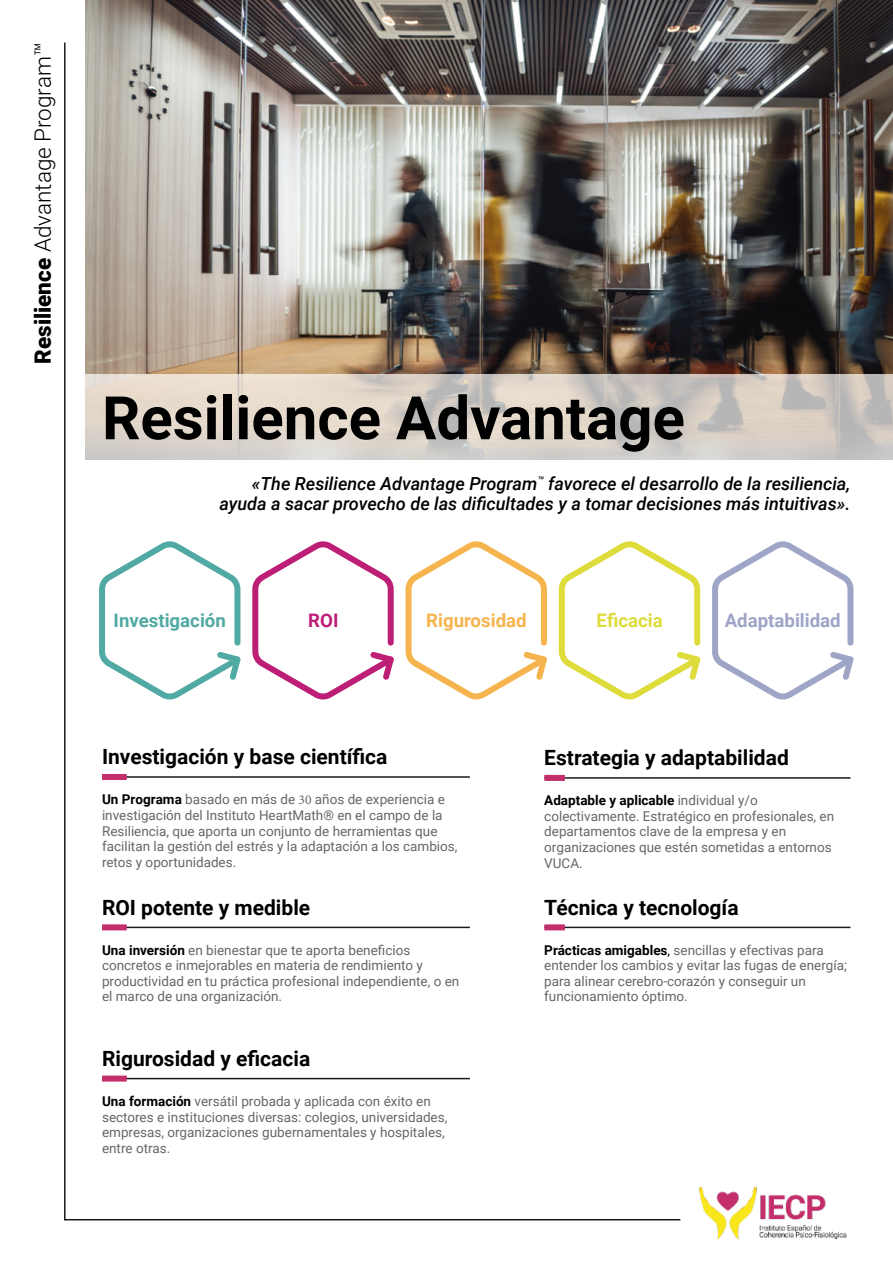
<style>
.page{position:relative;width:893px;height:1263px;background:#fff}
.page>*{position:absolute;margin:0;border:0;box-sizing:border-box;transform-origin:0 0}
.t1{font:700 60px "Roboto";color:#000}
.t2{font:300 22.5px "Roboto";color:#000}
.t3{font:700 21px "Roboto";color:#000}
.t4{font:700 18.6px "Roboto";color:#50a9a3}
.t5{font:700 18.6px "Roboto";color:#9ea5c7}
.t6{font:700 18.6px "Roboto";color:#f6b44e}
.t7{font:700 18.6px "Roboto";color:#dddc3b}
.t8{font:700 18.6px "Roboto";color:#bc1f75}
.t9{font:italic 500 18px/20.7px "Roboto";color:#000;text-align:right}
.t10{font:13.5px/15.6px "Roboto";color:#666}
.s1{font-weight:900}
.s2{font-weight:700;color:#000}
.s3{font-family:"Minion Pro"}
.s4{color:#000}
</style>
<div class="page">
<img style="left:85px;top:0;width:808px;height:374px">
<img style="left:699px;top:1186px;width:148px;height:54px">
<hr style="left:64px;top:43px;width:2px;height:1177px;background:#1a1a18">
<hr style="left:65px;top:1219px;width:615px;height:1px;background:#1a1a18">
<div style="left:85px;top:374px;width:808px;height:85px;background:#fff;opacity:.7"></div>
<hr style="left:102px;top:776px;width:368px;height:2px;background:#1a1a18">
<hr style="left:544px;top:777px;width:306px;height:2px;background:#1a1a18">
<hr style="left:544px;top:927px;width:306px;height:1px;background:#1a1a18">
<hr style="left:102px;top:927px;width:368px;height:1px;background:#1a1a18">
<hr style="left:102px;top:1078px;width:368px;height:1px;background:#1a1a18">
<div style="left:102px;top:774px;width:25px;height:6px;background:#c32e6b"></div>
<div style="left:544px;top:775px;width:21px;height:6px;background:#c32e6b"></div>
<div style="left:544px;top:924px;width:21px;height:6px;background:#c32e6b"></div>
<div style="left:102px;top:924px;width:25px;height:6px;background:#c32e6b"></div>
<div style="left:102px;top:1075px;width:25px;height:6px;background:#c32e6b"></div>
<svg style="left:99px;top:541px;width:755px;height:159px"></svg>
<h2 class="t2" style="left:34px;top:364px;width:323px;rotate:-90deg"><span class="s1">Resilience</span> Advantage Program™</h2>
<h1 class="t1" style="left:102px;top:394px;width:584px">Resilience Advantage</h1>
<h3 class="t9" style="left:219px;top:475px;width:632px">«The Resilience Advantage Program<sup>™</sup> favorece el desarrollo de la resiliencia, ayuda a sacar provecho de las dificultades y a tomar decisiones más intuitivas».</h3>
<h3 class="t4" style="left:114px;top:613px;width:114px">Investigación</h3>
<h3 class="t8" style="left:308px;top:613px;width:32px">ROI</h3>
<h3 class="t6" style="left:426px;top:613px;width:102px">Rigurosidad</h3>
<h3 class="t7" style="left:597px;top:613px;width:68px">Eficacia</h3>
<h3 class="t5" style="left:725px;top:613px;width:118px">Adaptabilidad</h3>
<h3 class="t3" style="left:102px;top:748px;width:287px">Investigación y base científica</h3>
<h3 class="t3" style="left:544px;top:749px;width:246px">Estrategia y adaptabilidad</h3>
<p class="t10" style="left:102px;top:793px;width:357px"><span class="s2">Un Programa</span> basado en más de <span class="s3">30</span> años de experiencia e investigación del Instituto HeartMath® en el campo de la Resiliencia, que aporta un conjunto de herramientas que facilitan la gestión del estrés y la adaptación a los cambios, retos y oportunidades.</p>
<h3 class="t3" style="left:102px;top:899px;width:210px">ROI potente y medible</h3>
<p class="t10" style="left:102px;top:944px;width:359px"><span class="s2">Una inversión</span> en bienestar que te aporta beneficios concretos e inmejorables en materia de rendimiento y productividad en tu práctica profesional independiente, o en el marco de una organización.</p>
<h3 class="t3" style="left:102px;top:1050px;width:210px">Rigurosidad y eficacia</h3>
<p class="t10" style="left:102px;top:1095px;width:347px"><span class="s2">Una formación</span> versátil probada y aplicada con éxito en sectores e instituciones diversas: colegios, universidades, empresas, organizaciones gubernamentales y hospitales, entre otras.</p>
<p class="t10" style="left:544px;top:794px;width:291px"><span class="s2">Adaptable y aplicable</span> individual y/o colectivamente. Estratégico en profesionales, en departamentos clave de la empresa y en organizaciones que estén sometidas a entornos VUCA.</p>
<h3 class="t3" style="left:544px;top:899px;width:196px">Técnica y tecnología</h3>
<p class="t10" style="left:544px;top:944px;width:304px"><span class="s2">Prácticas amigables</span><span class="s4">,</span> sencillas y efectivas para entender los cambios y evitar las fugas de energía; para alinear cerebro-corazón y conseguir un funcionamiento óptimo.</p>
</div>
